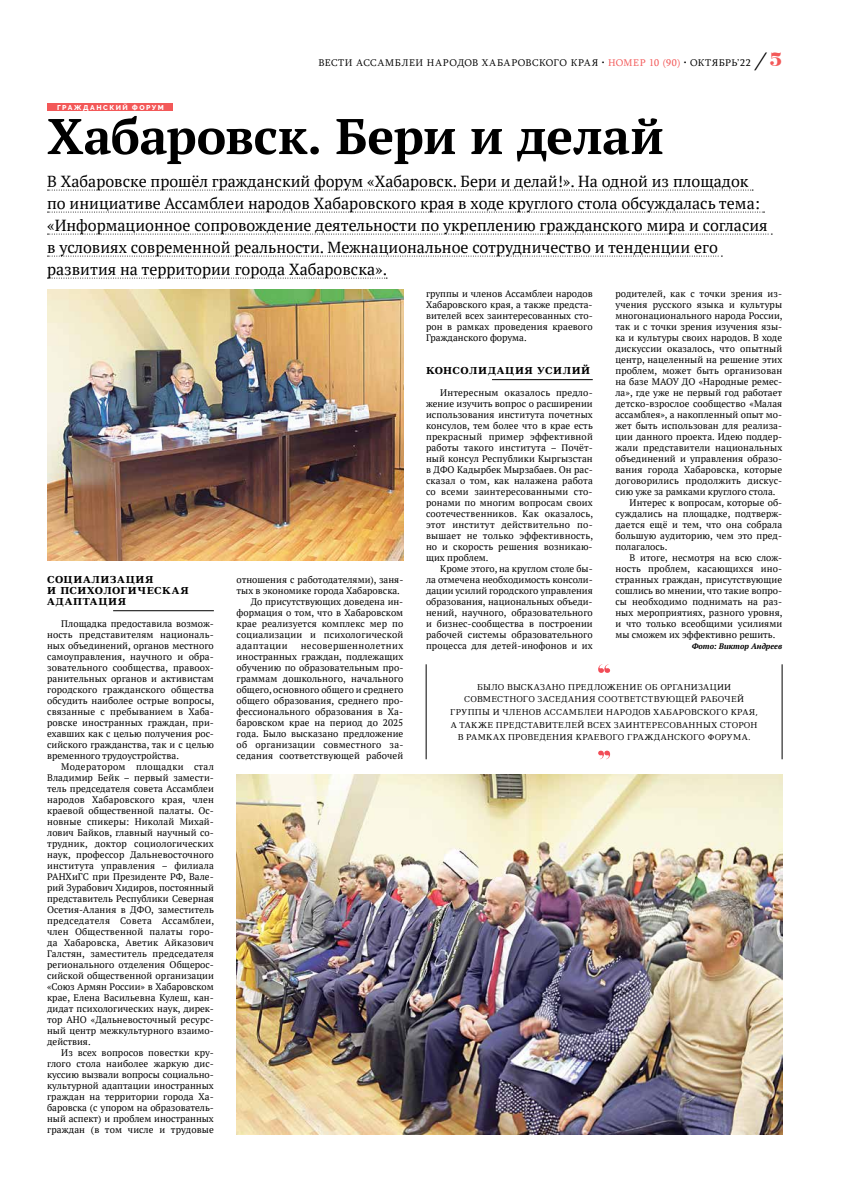
<style>
.page{position:relative;width:842px;height:1191px;background:#fff}
.page>*{position:absolute;margin:0;border:0;box-sizing:border-box;transform-origin:0 0}
.t1{font:700 50px "PT Serif";letter-spacing:-.005em;color:#000}
.t2{font:16px/22px "PT Serif";color:#000}
.t3{font:10px "Sylfaen";letter-spacing:.055em;color:#000}
.t4{font:9.5px/11px "PT Serif";letter-spacing:.005em;color:#000;text-align:justify}
.t5{font:700 9.5px/11px "DejaVu Serif";letter-spacing:.055em;color:#000}
.t6{font:9.5px "PT Serif";letter-spacing:.04em;color:#000}
.t7{font:8px/12.6px "DejaVu Serif";letter-spacing:.03em;color:#000;text-align:center}
.t8{font:italic 700 8px "PT Serif";color:#000}
.t9{font:800 7px "Raleway";letter-spacing:.21em;color:#fff}
.s1{color:#f35858}
.s2{font-family:"Bradobrei";font-size:18px}
.s3{font-family:"Bradobrei";font-size:18px;color:#f35858}
</style>
<div class="page">
<svg style="left:598px;top:664px;width:12px;height:9px"></svg>
<svg style="left:598px;top:750px;width:12px;height:9px"></svg>
<hr style="left:782px;top:664px;width:1px;height:95px;background:#000">
<hr style="left:426px;top:664px;width:1px;height:95px;background:#000">
<div style="left:47px;top:104px;width:126px;height:7px;background:#f35858"></div>
<svg style="left:48px;top:190px;width:705px;height:1px"></svg>
<svg style="left:48px;top:212px;width:716px;height:1px"></svg>
<svg style="left:48px;top:234px;width:724px;height:1px"></svg>
<svg style="left:48px;top:256px;width:674px;height:1px"></svg>
<svg style="left:48px;top:278px;width:339px;height:1px"></svg>
<img style="left:47px;top:290px;width:356px;height:270px">
<img style="left:237px;top:775px;width:545px;height:359px">
<hr style="left:113px;top:610px;width:101px;height:1px;background:#000">
<hr style="left:492px;top:379px;width:101px;height:1px;background:#000">
<p class="t3" style="left:319px;top:56px;width:465px">ВЕСТИ АССАМБЛЕИ НАРОДОВ ХАБАРОВСКОГО КРАЯ • <span class="s1">НОМЕР 10 (90)</span> • ОКТЯБРЬ’22 <span class="s2">/</span><span class="s3">5</span></p>
<p class="t9" style="left:57px;top:104px;width:108px">ГРАЖДАНСКИЙ ФОРУМ</p>
<h1 class="t1" style="left:47px;top:103px;width:618px">Хабаровск. Бери и делай</h1>
<p class="t2" style="left:47px;top:170px;width:722px">В Хабаровске прошёл гражданский форум «Хабаровск. Бери и делай!». На одной из площадок по инициативе Ассамблеи народов Хабаровского края в ходе круглого стола обсуждалась тема: «Информационное сопровождение деятельности по укреплению гражданского мира и согласия в условиях современной реальности. Межнациональное сотрудничество и тенденции его развития на территории города Хабаровска».</p>
<p class="t5" style="left:47px;top:573px;width:143px">СОЦИАЛИЗАЦИЯ<br>И ПСИХОЛОГИЧЕСКАЯ<br>АДАПТАЦИЯ</p>
<p class="t4" style="left:47px;top:618px;width:169px;text-indent:14px">Площадка предоставила возмож&shy;ность представителям националь&shy;ных объединений, органов местного самоуправления, научного и обра&shy;зовательного сообщества, правоох&shy;ранительных органов и активистам городского гражданского общества обсудить наиболее острые вопросы, связанные с пребыванием в Хаба&shy;ровске иностранных граждан, при&shy;ехавших как с целью получения рос&shy;сийского гражданства, так и с целью временного трудоустройства.</p>
<p class="t4" style="left:47px;top:761px;width:169px;text-indent:14px">Модератором площадки стал Владимир Бейк – первый замести&shy;тель председателя совета Ассамблеи народов Хабаровского края, член краевой общественной палаты. Ос&shy;новные спикеры: Николай Михай&shy;лович Байков, главный научный со&shy;трудник, доктор социологических наук, профессор Дальневосточного института управления – филиала РАНХиГС при Президенте РФ, Вале&shy;рий Зурабович Хидиров, постоянный представитель Республики Северная Осетия-Алания в ДФО, заместитель председателя Совета Ассамблеи, член Общественной палаты горо&shy;да Хабаровска, Аветик Айказович Галстян, заместитель председателя регионального отделения Общерос&shy;сийской общественной организации «Союз Армян России» в Хабаровском крае, Елена Васильевна Кулеш, кан&shy;дидат психологических наук, дирек&shy;тор АНО «Дальневосточный ресурс&shy;ный центр межкультурного взаимо&shy;действия.</p>
<p class="t4" style="left:47px;top:1047px;width:168px;text-indent:14px">Из всех вопросов повестки кру&shy;глого стола наиболее жаркую дис&shy;куссию вызвали вопросы социально&shy;культурной адаптации иностранных граждан на территории города Ха&shy;баровска (с упором на образователь&shy;ный аспект) и проблем иностранных граждан (в том числе и трудовые</p>
<p class="t4" style="left:237px;top:574px;width:168px">отношения с работодателями), заня-</p>
<p class="t4" style="left:237px;top:585px;width:165px">тых в экономике города Хабаровска.</p>
<p class="t4" style="left:251px;top:596px;width:154px">До присутствующих доведена ин-</p>
<p class="t4" style="left:237px;top:607px;width:168px">формация о том, что в Хабаровском</p>
<p class="t4" style="left:237px;top:618px;width:168px">крае реализуется комплекс мер по</p>
<p class="t4" style="left:237px;top:629px;width:168px">социализации и психологической</p>
<p class="t6" style="left:237px;top:640px;width:53px">адаптации</p>
<p class="t4" style="left:237px;top:640px;width:168px;text-indent:64px">несовершеннолетних иностранных граждан, подлежащих обучению по образовательным про&shy;граммам дошкольного, начального общего, основного общего и среднего общего образования, среднего про&shy;фессионального образования в Ха&shy;баровском крае на период до 2025 года. Было высказано предложение об организации совместного за&shy;седания соответствующей рабочей</p>
<p class="t4" style="left:426px;top:288px;width:168px">группы и членов Ассамблеи народов Хабаровского края, а также предста&shy;вителей всех заинтересованных сто&shy;рон в рамках проведения краевого Гражданского форума.</p>
<p class="t5" style="left:426px;top:364px;width:166px">КОНСОЛИДАЦИЯ УСИЛИЙ</p>
<p class="t4" style="left:426px;top:387px;width:169px;text-indent:14px">Интересным оказалось предло&shy;жение изучить вопрос о расширении использования института почетных консулов, тем более что в крае есть прекрасный пример эффективной работы такого института – Почёт&shy;ный консул Республики Кыргызстан в ДФО Кадырбек Мырзабаев. Он рас&shy;сказал о том, как налажена работа со всеми заинтересованными сто&shy;ронами по многим вопросам своих соотечественников. Как оказалось, этот институт действительно по&shy;вышает не только эффективность, но и скорость решения возникаю&shy;щих проблем.</p>
<p class="t4" style="left:426px;top:563px;width:168px;text-indent:14px">Кроме этого, на круглом столе бы&shy;ла отмечена необходимость консоли&shy;дации усилий городского управления образования, национальных объеди&shy;нений, научного, образовательного и бизнес-сообщества в построении рабочей системы образовательного процесса для детей-инофонов и их</p>
<p class="t4" style="left:615px;top:288px;width:168px">родителей, как с точки зрения из-</p>
<p class="t4" style="left:615px;top:299px;width:168px">учения русского языка и культуры</p>
<p class="t4" style="left:615px;top:310px;width:169px">многонационального народа России,</p>
<p class="t4" style="left:615px;top:321px;width:168px">так и с точки зрения изучения язы-</p>
<p class="t4" style="left:615px;top:332px;width:168px">ка и культуры своих народов. В ходе</p>
<p class="t4" style="left:615px;top:343px;width:168px">дискуссии оказалось, что опытный</p>
<p class="t4" style="left:615px;top:354px;width:168px">центр, нацеленный на решение этих</p>
<p class="t4" style="left:615px;top:365px;width:168px">проблем, может быть организован</p>
<p class="t4" style="left:615px;top:376px;width:168px">на базе МАОУ ДО «Народные ремес-</p>
<p class="t4" style="left:615px;top:387px;width:168px">ла», где уже не первый год работает</p>
<p class="t4" style="left:615px;top:398px;width:168px">детско-взрослое сообщество «Малая</p>
<p class="t4" style="left:615px;top:409px;width:168px">ассамблея», а накопленный опыт мо-</p>
<p class="t4" style="left:615px;top:420px;width:168px">жет быть использован для реализа-</p>
<p class="t4" style="left:615px;top:431px;width:168px">ции данного проекта. Идею поддер-</p>
<p class="t4" style="left:615px;top:442px;width:168px">жали представители национальных</p>
<p class="t4" style="left:615px;top:453px;width:168px">объединений и управления образо-</p>
<p class="t4" style="left:615px;top:464px;width:168px">вания города Хабаровска, которые</p>
<p class="t4" style="left:615px;top:475px;width:168px">договорились продолжить дискус-</p>
<p class="t4" style="left:615px;top:486px;width:162px">сию уже за рамками круглого стола.</p>
<p class="t4" style="left:630px;top:497px;width:154px">Интерес к вопросам, которые об-</p>
<p class="t4" style="left:615px;top:508px;width:168px">суждались на площадке, подтверж-</p>
<p class="t4" style="left:615px;top:519px;width:168px">дается ещё и тем, что она собрала</p>
<p class="t4" style="left:615px;top:530px;width:168px">большую аудиторию, чем это пред-</p>
<p class="t4" style="left:615px;top:541px;width:53px">полагалось.</p>
<p class="t4" style="left:630px;top:552px;width:154px">В итоге, несмотря на всю слож-</p>
<p class="t4" style="left:615px;top:563px;width:168px">ность проблем, касающихся ино-</p>
<p class="t4" style="left:615px;top:574px;width:168px">странных граждан, присутствующие</p>
<p class="t4" style="left:615px;top:585px;width:168px">сошлись во мнении, что такие вопро-</p>
<p class="t4" style="left:615px;top:596px;width:168px">сы необходимо поднимать на раз-</p>
<p class="t4" style="left:615px;top:607px;width:169px">ных мероприятиях, разного уровня,</p>
<p class="t4" style="left:615px;top:618px;width:168px">и что только всеобщими усилиями</p>
<p class="t4" style="left:615px;top:629px;width:161px">мы сможем их эффективно решить.</p>
<p class="t8" style="left:692px;top:641px;width:92px">Фото: Виктор Андреев</p>
<p class="t7" style="left:450px;top:680px;width:309px">БЫЛО ВЫСКАЗАНО ПРЕДЛОЖЕНИЕ ОБ ОРГАНИЗАЦИИ СОВМЕСТНОГО ЗАСЕДАНИЯ СООТВЕТСТВУЮЩЕЙ РАБОЧЕЙ ГРУППЫ И ЧЛЕНОВ АССАМБЛЕИ НАРОДОВ ХАБАРОВСКОГО КРАЯ, А ТАКЖЕ ПРЕДСТАВИТЕЛЕЙ ВСЕХ ЗАИНТЕРЕСОВАННЫХ СТОРОН В РАМКАХ ПРОВЕДЕНИЯ КРАЕВОГО ГРАЖДАНСКОГО ФОРУМА.</p>
</div>
